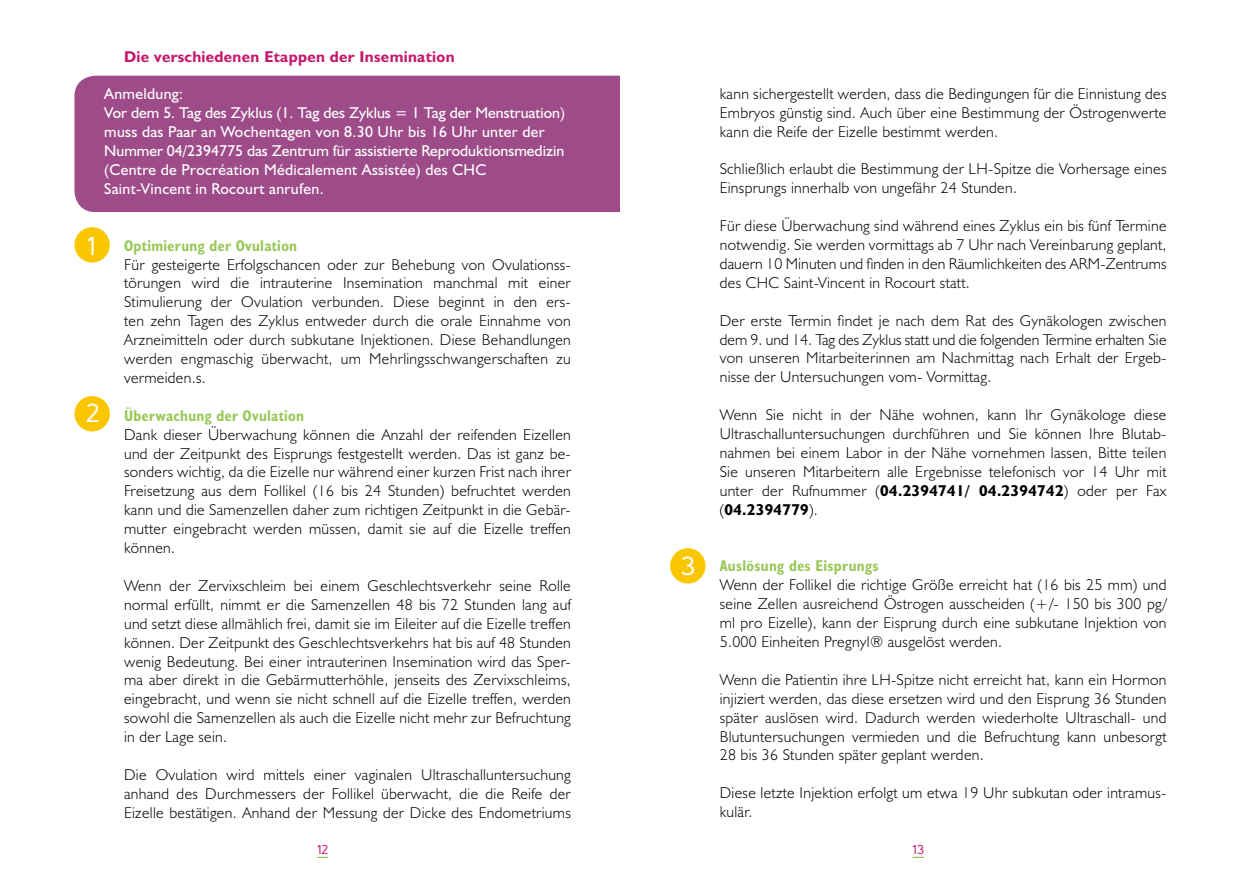
<style>
.page{position:relative;width:1241px;height:893px;background:#fff}
.page>*{position:absolute;margin:0;border:0;box-sizing:border-box;transform-origin:0 0}
.t1{font:26.43px "Uni F Pro";color:#fff}
.t2{font:300 15.75px/18.9px "Humanist 521 BT";letter-spacing:.02em;color:#000;text-align:justify}
.t3{font:15.75px/18.9px "Humanist 521 BT";letter-spacing:.02em;color:#fff}
.t4{font:700 condensed 15.75px "Humanist 521 BT";letter-spacing:.02em;color:#98c858}
.t5{font:700 15.75px "Humanist 521 BT";letter-spacing:.02em;color:#c3196d}
.t6{font:13.12px "Uni F Pro";color:#c3196d}
.s1{font-weight:700}
</style>
<div class="page">
<div style="left:74px;top:76px;width:596px;height:136px;background:#9e4b89;border-radius:21px"></div>
<div style="left:620px;top:50px;width:60px;height:331px;background:#fff"></div>
<div style="left:74px;top:227px;width:36px;height:36px;background:#fac600;border-radius:50%"></div>
<div style="left:74px;top:396px;width:36px;height:35px;background:#fac600;border-radius:50%"></div>
<div style="left:670px;top:548px;width:35px;height:36px;background:#fac600;border-radius:50%"></div>
<p class="t5" style="left:124px;top:46px;width:332px">Die verschiedenen Etappen der Insemination</p>
<p class="t3" style="left:104px;top:84px;width:462px">Anmeldung:<br>Vor dem 5. Tag des Zyklus (1. Tag des Zyklus = 1 Tag der Menstruation) muss das Paar an Wochentagen von 8.30 Uhr bis 16 Uhr unter der Nummer 04/2394775 das Zentrum für assistierte Reproduktionsmedizin (Centre de Procréation Médicalement Assistée) des CHC Saint-Vincent in Rocourt anrufen.</p>
<h1 class="t1" style="left:87px;top:228px;width:11px">1</h1>
<h1 class="t1" style="left:86px;top:395px;width:15px">2</h1>
<p class="t4" style="left:124px;top:235px;width:174px">Optimierung der Ovulation</p>
<p class="t2" style="left:124px;top:254px;width:448px">Für gesteigerte Erfolgschancen oder zur Behebung von Ovulationss&shy;törungen wird die intrauterine Insemination manchmal mit einer Stimulierung der Ovulation verbunden. Diese beginnt in den ers&shy;ten zehn Tagen des Zyklus entweder durch die orale Einnahme von Arzneimitteln oder durch subkutane Injektionen. Diese Behandlungen werden engmaschig überwacht, um Mehrlingsschwangerschaften zu vermeiden.s.</p>
<p class="t4" style="left:124px;top:406px;width:181px">Überwachung der Ovulation</p>
<p class="t2" style="left:124px;top:425px;width:448px">Dank dieser Überwachung können die Anzahl der reifenden Eizellen und der Zeitpunkt des Eisprungs festgestellt werden. Das ist ganz be&shy;sonders wichtig, da die Eizelle nur während einer kurzen Frist nach ihrer Freisetzung aus dem Follikel (16 bis 24 Stunden) befruchtet werden kann und die Samenzellen daher zum richtigen Zeitpunkt in die Gebär&shy;mutter eingebracht werden müssen, damit sie auf die Eizelle treffen können.</p>
<p class="t2" style="left:124px;top:576px;width:448px">Wenn der Zervixschleim bei einem Geschlechtsverkehr seine Rolle normal erfüllt, nimmt er die Samenzellen 48 bis 72 Stunden lang auf und setzt diese allmählich frei, damit sie im Eileiter auf die Eizelle treffen können. Der Zeitpunkt des Geschlechtsverkehrs hat bis auf 48 Stunden wenig Bedeutung. Bei einer intrauterinen Insemination wird das Sper&shy;ma aber direkt in die Gebärmutterhöhle, jenseits des Zervixschleims, eingebracht, und wenn sie nicht schnell auf die Eizelle treffen, werden sowohl die Samenzellen als auch die Eizelle nicht mehr zur Befruchtung in der Lage sein.</p>
<p class="t2" style="left:124px;top:765px;width:448px">Die Ovulation wird mittels einer vaginalen Ultraschalluntersuchung anhand des Durchmessers der Follikel überwacht, die die Reife der Eizelle bestätigen. Anhand der Messung der Dicke des Endometriums</p>
<h1 class="t1" style="left:681px;top:549px;width:15px">3</h1>
<p class="t2" style="left:719px;top:84px;width:448px">kann sichergestellt werden, dass die Bedingungen für die Einnistung des Embryos günstig sind. Auch über eine Bestimmung der Östrogenwerte kann die Reife der Eizelle bestimmt werden.</p>
<p class="t2" style="left:719px;top:159px;width:448px">Schließlich erlaubt die Bestimmung der LH-Spitze die Vorhersage eines<br>Einsprungs innerhalb von ungefähr 24 Stunden.</p>
<p class="t2" style="left:719px;top:216px;width:448px">Für diese Überwachung sind während eines Zyklus ein bis fünf Termine notwendig. Sie werden vormittags ab 7 Uhr nach Vereinbarung geplant, dauern 10 Minuten und finden in den Räumlichkeiten des ARM-Zentrums des CHC Saint-Vincent in Rocourt statt.</p>
<p class="t2" style="left:719px;top:311px;width:448px">Der erste Termin findet je nach dem Rat des Gynäkologen zwischen dem 9. und 14. Tag des Zyklus statt und die folgenden Termine erhalten Sie von unseren Mitarbeiterinnen am Nachmittag nach Erhalt der Ergeb&shy;nisse der Untersuchungen vom- Vormittag.</p>
<p class="t2" style="left:719px;top:405px;width:448px">Wenn Sie nicht in der Nähe wohnen, kann Ihr Gynäkologe diese Ultraschalluntersuchungen durchführen und Sie können Ihre Blutab&shy;nahmen bei einem Labor in der Nähe vornehmen lassen, Bitte teilen Sie unseren Mitarbeitern alle Ergebnisse telefonisch vor 14 Uhr mit unter der Rufnummer (<span class="s1">04.2394741/ 04.2394742</span>) oder per Fax (<span class="s1">04.2394779</span>).</p>
<p class="t4" style="left:719px;top:556px;width:160px">Auslösung des Eisprungs</p>
<p class="t2" style="left:719px;top:575px;width:448px">Wenn der Follikel die richtige Größe erreicht hat (16 bis 25 mm) und seine Zellen ausreichend Östrogen ausscheiden (+/- 150 bis 300 pg/ ml pro Eizelle), kann der Eisprung durch eine subkutane Injektion von 5.000 Einheiten Pregnyl® ausgelöst werden.</p>
<p class="t2" style="left:719px;top:670px;width:448px">Wenn die Patientin ihre LH-Spitze nicht erreicht hat, kann ein Hormon injiziert werden, das diese ersetzen wird und den Eisprung 36 Stunden später auslösen wird. Dadurch werden wiederholte Ultraschall- und Blutuntersuchungen vermieden und die Befruchtung kann unbesorgt 28 bis 36 Stunden später geplant werden.</p>
<p class="t2" style="left:719px;top:783px;width:448px">Diese letzte Injektion erfolgt um etwa 19 Uhr subkutan oder intramus&shy;kulär.</p>
<p class="t6" style="left:317px;top:841px;width:13px">12</p>
<p class="t6" style="left:912px;top:841px;width:13px">13</p>
</div>
